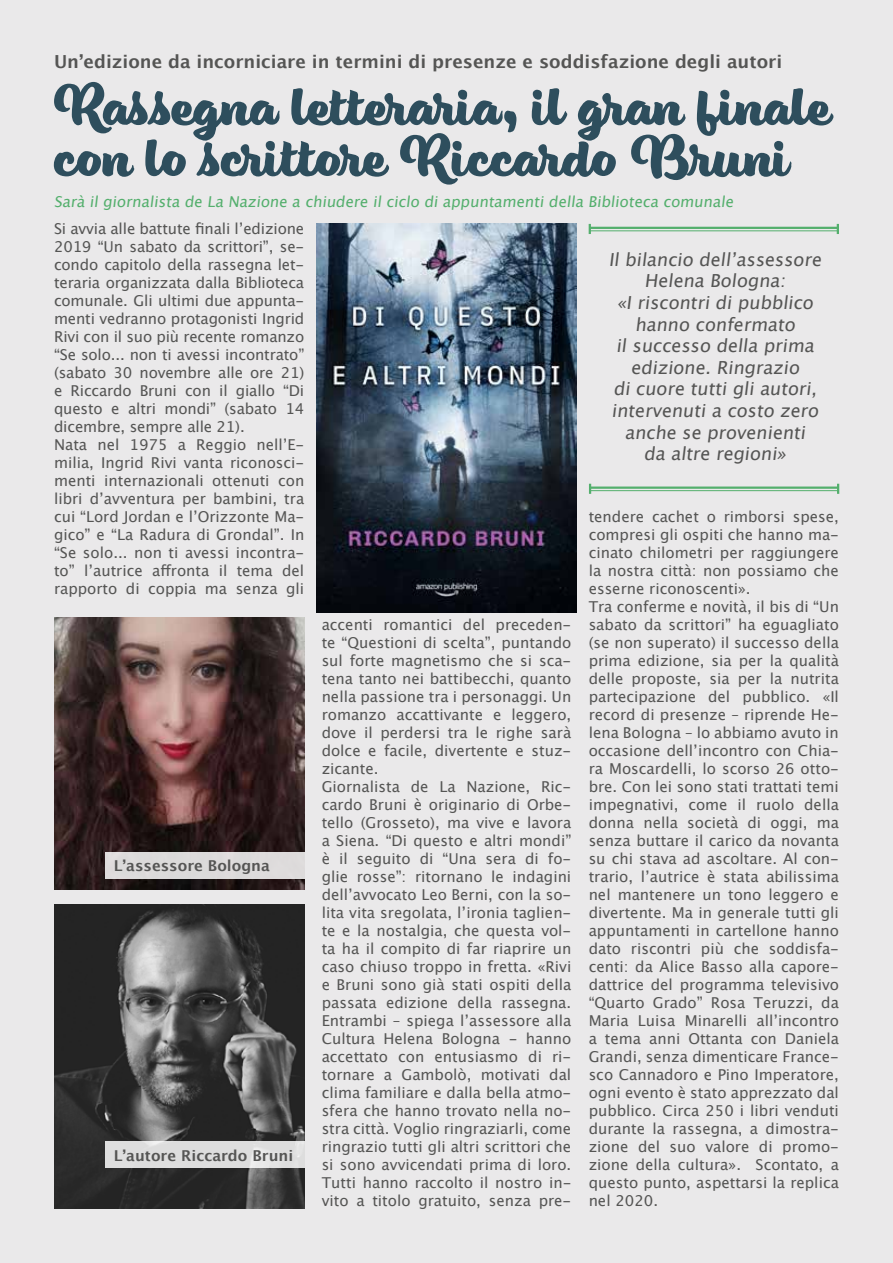
<style>
.page{position:relative;width:893px;height:1263px;background:#eae9ea}
.page>*{position:absolute;margin:0;border:0;box-sizing:border-box;transform-origin:0 0}
.t1{font:55.5px/51.2px "Eds Market Bold Script";color:#2e4e5d}
.t2{font:18px/21.6px "Lucida Grande";color:#555554;text-align:center}
.t3{font:700 18px "Lucida Grande";color:#555554}
.t4{font:15px/18px "Lucida Grande";color:#555554}
.t5{font:15px "Lucida Grande";color:#54af6d}
.t6{font:700 15px "Lucida Grande";color:#555554}
</style>
<div class="page">
<img style="left:54px;top:617px;width:250px;height:272px">
<div style="left:105px;top:852px;width:199px;height:26px;background:#dcdada"></div>
<img style="left:317px;top:223px;width:259px;height:389px">
<img style="left:54px;top:904px;width:250px;height:304px">
<div style="left:105px;top:1141px;width:199px;height:27px;background:#ddd"></div>
<hr style="left:590px;top:227px;width:248px;height:2px;background:#54af6d">
<hr style="left:590px;top:230px;width:248px;height:1px;background:#54af6d">
<svg style="left:589px;top:224px;width:2px;height:10px"></svg>
<svg style="left:837px;top:224px;width:2px;height:10px"></svg>
<hr style="left:590px;top:486px;width:248px;height:3px;background:#54af6d">
<hr style="left:590px;top:490px;width:248px;height:1px;background:#54af6d">
<svg style="left:589px;top:484px;width:2px;height:10px"></svg>
<svg style="left:837px;top:484px;width:2px;height:10px"></svg>
<p class="t3" style="left:54px;top:47px;width:730px">Un’edizione da incorniciare in termini di presenze e soddisfazione degli autori</p>
<h1 class="t1" style="left:54px;top:80px;width:778px">Rassegna letteraria, il gran finale con lo scrittore Riccardo Bruni</h1>
<p class="t5" style="left:54px;top:193px;width:684px">Sarà il giornalista de La Nazione a chiudere il ciclo di appuntamenti della Biblioteca comunale</p>
<p class="t4" style="left:54px;top:220px;width:252px">Si avvia alle battute finali l’edizione 2019 “Un sabato da scrittori”, se&shy;condo capitolo della rassegna let&shy;teraria organizzata dalla Biblioteca comunale. Gli ultimi due appunta&shy;menti vedranno protagonisti Ingrid Rivi con il suo più recente romanzo “Se solo... non ti avessi incontrato” (sabato 30 novembre alle ore 21) e Riccardo Bruni con il giallo “Di questo e altri mondi” (sabato 14 dicembre, sempre alle 21).<br>Nata nel 1975 a Reggio nell’E&shy;milia, Ingrid Rivi vanta riconosci&shy;menti internazionali ottenuti con libri d’avventura per bambini, tra cui “Lord Jordan e l’Orizzonte Ma&shy;gico” e “La Radura di Grondal”. In “Se solo... non ti avessi incontra&shy;to” l’autrice affronta il tema del rapporto di coppia ma senza gli</p>
<p class="t6" style="left:114px;top:853px;width:158px">L’assessore Bologna</p>
<p class="t6" style="left:114px;top:1143px;width:181px">L’autore Riccardo Bruni</p>
<p class="t2" style="left:609px;top:249px;width:218px">Il bilancio dell’assessore<br>Helena Bologna:<br>«I riscontri di pubblico hanno confermato<br>il successo della prima edizione. Ringrazio<br>di cuore tutti gli autori, intervenuti a costo zero anche se provenienti<br>da altre regioni»</p>
<p class="t4" style="left:322px;top:616px;width:251px">accenti romantici del preceden&shy;te “Questioni di scelta”, puntando sul forte magnetismo che si sca&shy;tena tanto nei battibecchi, quanto nella passione tra i personaggi. Un romanzo accattivante e leggero, dove il perdersi tra le righe sarà dolce e facile, divertente e stuz&shy;zicante.<br>Giornalista de La Nazione, Ric&shy;cardo Bruni è originario di Orbe&shy;tello (Grosseto), ma vive e lavora a Siena. “Di questo e altri mondi” è il seguito di “Una sera di fo&shy;glie rosse”: ritornano le indagini dell’avvocato Leo Berni, con la so&shy;lita vita sregolata, l’ironia taglien&shy;te e la nostalgia, che questa vol&shy;ta ha il compito di far riaprire un caso chiuso troppo in fretta. «Rivi e Bruni sono già stati ospiti della passata edizione della rassegna.<br>Entrambi – spiega l’assessore alla Cultura Helena Bologna - hanno accettato con entusiasmo di ri&shy;tornare a Gambolò, motivati dal clima familiare e dalla bella atmo&shy;sfera che hanno trovato nella no&shy;stra città. Voglio ringraziarli, come ringrazio tutti gli altri scrittori che si sono avvicendati prima di loro.<br>Tutti hanno raccolto il nostro in&shy;vito a titolo gratuito, senza pre-</p>
<p class="t4" style="left:589px;top:508px;width:252px">tendere cachet o rimborsi spese, compresi gli ospiti che hanno ma&shy;cinato chilometri per raggiungere la nostra città: non possiamo che esserne riconoscenti».<br>Tra conferme e novità, il bis di “Un sabato da scrittori” ha eguagliato (se non superato) il successo della prima edizione, sia per la qualità delle proposte, sia per la nutrita partecipazione del pubblico. «Il record di presenze – riprende He&shy;lena Bologna – lo abbiamo avuto in occasione dell’incontro con Chia&shy;ra Moscardelli, lo scorso 26 otto&shy;bre. Con lei sono stati trattati temi impegnativi, come il ruolo della donna nella società di oggi, ma senza buttare il carico da novanta su chi stava ad ascoltare. Al con&shy;trario, l’autrice è stata abilissima nel mantenere un tono leggero e divertente. Ma in generale tutti gli appuntamenti in cartellone hanno dato riscontri più che soddisfa&shy;centi: da Alice Basso alla capore&shy;dattrice del programma televisivo “Quarto Grado” Rosa Teruzzi, da Maria Luisa Minarelli all’incontro a tema anni Ottanta con Daniela Grandi, senza dimenticare France&shy;sco Cannadoro e Pino Imperatore, ogni evento è stato apprezzato dal pubblico. Circa 250 i libri venduti durante la rassegna, a dimostra&shy;zione del suo valore di promo&shy;zione della cultura». Scontato, a questo punto, aspettarsi la replica nel 2020.</p>
</div>
